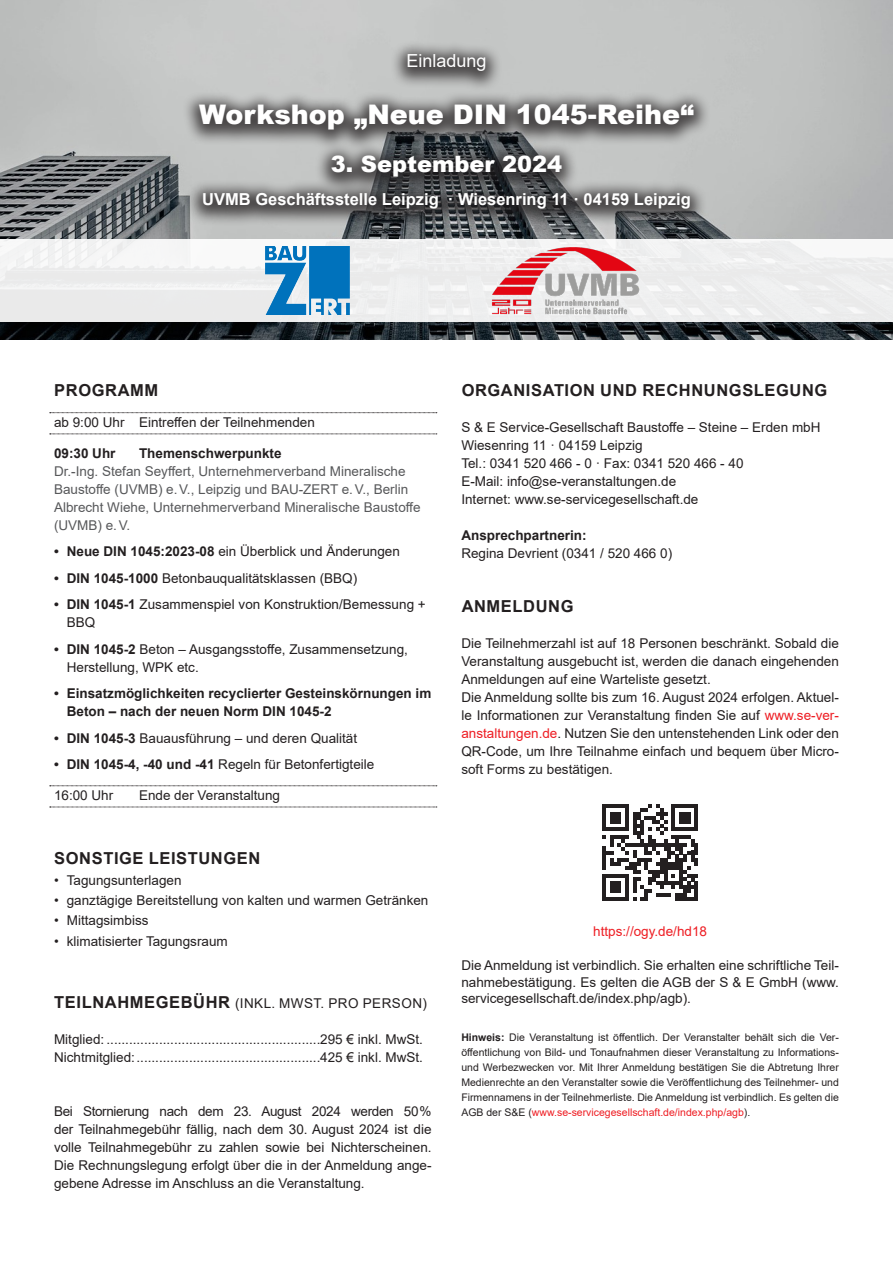
<style>
.page{position:relative;width:893px;height:1263px;background:#fff}
.page>*{position:absolute;margin:0;border:0;box-sizing:border-box;transform-origin:0 0}
.t1{font:900 27px "Arial";color:#fff}
.t2{font:900 22.5px "Arial";color:#fff}
.t3{font:18px "Arial";color:#fff}
.Überschrift{font:700 16.5px "Arial";letter-spacing:.035em;color:#231f20}
.t4{font:700 16.5px "Arial";color:#fff}
.Fließtext{font:13.5px/18px "Arial";color:#231f20;text-align:justify}
.Programmpunkte{font:13.5px/18px "Arial";color:#57585a}
.Zwischenüberschrift{font:700 13.5px/18px "Arial";color:#231f20}
.Pausen{font:13.5px "Arial";color:#231f20}
.Überschrift-2{font:13.5px "Arial";letter-spacing:.035em;color:#231f20}
.Fließtext-2{font:13.5px "Arial";color:#ee1d23}
.Programmpunkte-2{font:700 13.5px "Arial";color:#231f20}
.t5{font:10.5px/15px "Arial";color:#231f20;text-align:justify}
.s1{font-weight:700;color:#231f20}
.s2{font-weight:700}
.s3{font-weight:700;font-size:16.5px}
.s4{color:#ee1d23}
</style>
<div class="page">
<img style="left:0;top:0;width:893px;height:339px">
<svg style="left:50px;top:434px;width:387px;height:1px"></svg>
<svg style="left:50px;top:412px;width:387px;height:1px"></svg>
<svg style="left:50px;top:807px;width:387px;height:1px"></svg>
<svg style="left:50px;top:785px;width:387px;height:1px"></svg>
<div style="left:182px;top:41px;width:530px;height:189px;background:#231f20;opacity:.75"></div>
<div style="left:0;top:239px;width:893px;height:83px;background:#edeeee"></div>
<img style="left:491px;top:246px;width:148px;height:68px">
<img style="left:266px;top:246px;width:84px;height:68px">
<svg style="left:602px;top:804px;width:96px;height:97px"></svg>
<p class="t3" style="left:406px;top:48px;width:82px">Einladung</p>
<p class="t1" style="left:199px;top:95px;width:496px">Workshop „Neue DIN 1045-Reihe“</p>
<p class="t2" style="left:331px;top:148px;width:233px">3. September 2024</p>
<p class="t4" style="left:202px;top:187px;width:490px">UVMB Geschäftsstelle Leipzig · Wiesenring 11 · 04159 Leipzig</p>
<p class="Überschrift" style="left:54px;top:379px;width:105px">PROGRAMM</p>
<p class="Pausen" style="left:54px;top:413px;width:262px">ab 9:00 Uhr Eintreffen der Teilnehmenden</p>
<p class="Programmpunkte-2" style="left:54px;top:443px;width:63px">09:30 Uhr</p>
<p class="Programmpunkte" style="left:54px;top:444px;width:368px;text-indent:85px"><span class="s1">Themenschwerpunkte<br></span>Dr.-Ing. Stefan Seyffert, Unternehmerverband Mineralische Baustoffe (UVMB) e.V., Leipzig und BAU-ZERT e.V., Berlin Albrecht Wiehe, Unternehmerverband Mineralische Baustoffe (UVMB) e.V.</p>
<p class="Fließtext" style="left:54px;top:542px;width:347px"><span class="s2">• Neue DIN 1045:2023-08</span> ein Überblick und Änderungen</p>
<p class="Fließtext" style="left:54px;top:569px;width:305px"><span class="s2">• DIN 1045-1000</span> Betonbauqualitätsklassen (BBQ)</p>
<p class="Fließtext" style="left:67px;top:595px;width:361px;text-indent:-13px"><span class="s2">• DIN 1045-1</span> Zusammenspiel von Konstruktion/Bemessung +<br>BBQ</p>
<p class="Fließtext" style="left:67px;top:640px;width:343px;text-indent:-13px"><span class="s2">• DIN 1045-2</span> Beton – Ausgangsstoffe, Zusammensetzung,<br>Herstellung, WPK etc.</p>
<p class="Zwischenüberschrift" style="left:67px;top:684px;width:366px;text-indent:-13px">• Einsatzmöglichkeiten recyclierter Gesteinskörnungen im<br>Beton – nach der neuen Norm DIN 1045-2</p>
<p class="Fließtext" style="left:54px;top:729px;width:305px"><span class="s2">• DIN 1045-3</span> Bauausführung – und deren Qualität</p>
<p class="Fließtext" style="left:54px;top:755px;width:322px"><span class="s2">• DIN 1045-4, -40 und -41</span> Regeln für Betonfertigteile</p>
<p class="Pausen" style="left:54px;top:786px;width:61px">16:00 Uhr</p>
<p class="Pausen" style="left:139px;top:786px;width:143px">Ende der Veranstaltung</p>
<p class="Überschrift" style="left:54px;top:847px;width:208px">SONSTIGE LEISTUNGEN</p>
<p class="Fließtext" style="left:54px;top:871px;width:129px">• Tagungsunterlagen</p>
<p class="Fließtext" style="left:54px;top:891px;width:376px">• ganztägige Bereitstellung von kalten und warmen Getränken</p>
<p class="Fließtext" style="left:54px;top:912px;width:96px">• Mittagsimbiss</p>
<p class="Fließtext" style="left:54px;top:932px;width:175px">• klimatisierter Tagungsraum</p>
<p class="Überschrift-2" style="left:54px;top:994px;width:374px"><span class="s3">TEILNAHMEGEBÜHR</span> (INKL. MWST. PRO PERSON)</p>
<p class="Fließtext" style="left:54px;top:1030px;width:370px">Mitglied: .........................................................295 € inkl. MwSt.</p>
<p class="Fließtext" style="left:54px;top:1048px;width:370px">Nichtmitglied:.................................................425 € inkl. MwSt.</p>
<p class="Fließtext" style="left:54px;top:1102px;width:379px">Bei Stornierung nach dem 23. August 2024 werden 50% der Teilnahmegebühr fällig, nach dem 30. August 2024 ist die volle Teilnahmegebühr zu zahlen sowie bei Nichterscheinen.<br>Die Rechnungslegung erfolgt über die in der Anmeldung ange&shy;gebene Adresse im Anschluss an die Veranstaltung.</p>
<p class="Überschrift" style="left:462px;top:379px;width:367px">ORGANISATION UND RECHNUNGSLEGUNG</p>
<p class="Fließtext" style="left:461px;top:418px;width:361px">S &amp; E Service-Gesellschaft Baustoffe – Steine – Erden mbH</p>
<p class="Fließtext" style="left:461px;top:436px;width:183px">Wiesenring 11 · 04159 Leipzig</p>
<p class="Fließtext" style="left:461px;top:454px;width:284px">Tel.: 0341 520 466 - 0 · Fax: 0341 520 466 - 40</p>
<p class="Fließtext" style="left:461px;top:472px;width:216px">E-Mail: info@se-veranstaltungen.de</p>
<p class="Fließtext" style="left:461px;top:490px;width:239px">Internet: www.se-servicegesellschaft.de</p>
<p class="Zwischenüberschrift" style="left:461px;top:526px;width:127px">Ansprechpartnerin:</p>
<p class="Fließtext" style="left:461px;top:544px;width:212px">Regina Devrient (0341 / 520 466 0)</p>
<p class="Überschrift" style="left:462px;top:595px;width:113px">ANMELDUNG</p>
<p class="Fließtext" style="left:461px;top:634px;width:379px">Die Teilnehmerzahl ist auf 18 Personen beschränkt. Sobald die Veranstaltung ausgebucht ist, werden die danach eingehenden Anmeldungen auf eine Warteliste gesetzt.</p>
<p class="Fließtext" style="left:461px;top:688px;width:379px">Die Anmeldung sollte bis zum 16. August 2024 erfolgen. Aktuel&shy;le Informationen zur Veranstaltung finden Sie auf <span class="s4">www.se-ver&shy;anstaltungen.de</span>. Nutzen Sie den untenstehenden Link oder den QR-Code, um Ihre Teilnahme einfach und bequem über Micro&shy;soft Forms zu bestätigen.</p>
<p class="Fließtext-2" style="left:593px;top:922px;width:115px">https://ogy.de/hd18</p>
<p class="Fließtext" style="left:461px;top:957px;width:379px;line-height:16.2px">Die Anmeldung ist verbindlich. Sie erhalten eine schriftliche Teil&shy;nahmebestätigung. Es gelten die AGB der S &amp; E GmbH (www. servicegesellschaft.de/index.php/agb).</p>
<p class="t5" style="left:461px;top:1030px;width:379px"><span class="s2">Hinweis:</span> Die Veranstaltung ist öffentlich. Der Veranstalter behält sich die Ver&shy;öffentlichung von Bild- und Tonaufnahmen dieser Veranstaltung zu Informations&shy;und Werbezwecken vor. Mit Ihrer Anmeldung bestätigen Sie die Abtretung Ihrer Medienrechte an den Veranstalter sowie die Veröffentlichung des Teilnehmer- und Firmennamens in der Teilnehmerliste. Die Anmeldung ist verbindlich. Es gelten die AGB der S&amp;E (<span class="s4">www.se-servicegesellschaft.de/index.php/agb</span>).</p>
</div>
